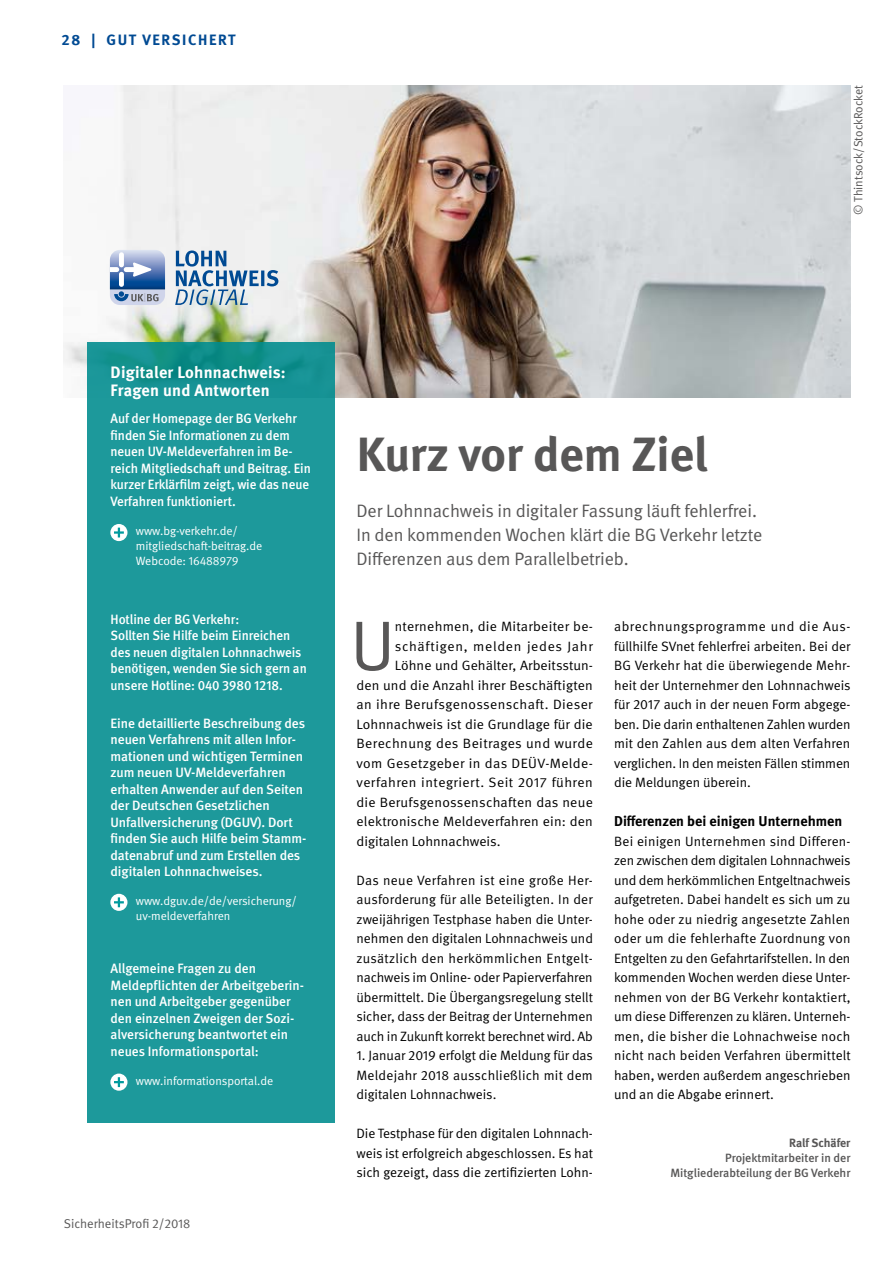
<style>
.page{position:relative;width:893px;height:1263px;background:#fff}
.page>*{position:absolute;margin:0;border:0;box-sizing:border-box;transform-origin:0 0}
.t1{font:70.35px "DGUV Meta";color:#585757}
.t2{font:700 48px "DGUV Meta";color:#585757}
.t3{font:18px/24px "DGUV Meta";letter-spacing:-.005em;color:#585757}
.t4{font:700 16.5px/18px "DGUV Meta";letter-spacing:.015em;color:#fff}
.t5{font:700 15px "DGUV Meta";letter-spacing:.11em;color:#004a93}
.t6{font:700 14.25px "DGUV Meta";color:#000}
.t7{font:13.5px/19.5px "DGUV Meta";letter-spacing:.01em;color:#000;text-align:justify}
.t8{font:500 13.5px/16.5px "DGUV Meta";letter-spacing:-.005em;color:#fff}
.t9{font:13.5px "DGUV Meta";letter-spacing:.01em;color:#000;scale:1.04 1}
.t10{font:13.5px "DGUV Meta";letter-spacing:.03em;color:#000;scale:1.04 1}
.t11{font:13.5px "DGUV Meta";letter-spacing:.035em;color:#000;scale:1.04 1}
.t12{font:13.5px "DGUV Meta";letter-spacing:.05em;color:#000;scale:1.04 1}
.t13{font:12.75px "DGUV Meta";color:#585757}
.t14{font:12px/15px "DGUV Meta";letter-spacing:-.005em;color:#fff}
.t15{font:500 12px/15px "DGUV Meta";color:#585757;text-align:right}
.t16{font:12px "DGUV Meta";color:#585757}
.t17{font:700 12px "DGUV Meta";letter-spacing:-.005em;color:#585757}
</style>
<div class="page">
<img style="left:64px;top:85px;width:786px;height:312px">
<div style="left:87px;top:342px;width:248px;height:780px;background:#1d999b"></div>
<svg style="left:110px;top:524px;width:17px;height:17px"></svg>
<svg style="left:114px;top:528px;width:10px;height:9px"></svg>
<div style="left:110px;top:894px;width:17px;height:17px;background:#fff;border-radius:50%"></div>
<svg style="left:114px;top:897px;width:10px;height:10px"></svg>
<div style="left:110px;top:1073px;width:17px;height:18px;background:#fff;border-radius:50%"></div>
<svg style="left:114px;top:1077px;width:10px;height:10px"></svg>
<img style="left:110px;top:250px;width:55px;height:2px">
<svg style="left:110px;top:252px;width:55px;height:53px;background:#87a0c6"></svg>
<svg style="left:175px;top:250px;width:103px;height:55px"></svg>
<p class="t5" style="left:62px;top:31px;width:175px">28 | GUT VERSICHERT</p>
<p class="t16" style="left:851px;top:215px;width:131px;rotate:-90deg">© Thintsock/StockRocket</p>
<p class="t4" style="left:111px;top:364px;width:177px">Digitaler Lohnnachweis:<br>Fragen und Antworten</p>
<p class="t8" style="left:111px;top:411px;width:202px">Auf der Homepage der BG Verkehr finden Sie Informationen zu dem neuen UV-Meldeverfahren im Be&shy;reich Mitgliedschaft und Beitrag. Ein kurzer Erklärfilm zeigt, wie das neue<br>Verfahren funktioniert.</p>
<p class="t14" style="left:136px;top:524px;width:128px">www.bg-verkehr.de/ mitgliedschaft-beitrag.de<br>Webcode: 16488979</p>
<p class="t8" style="left:111px;top:611px;width:198px">Hotline der BG Verkehr:<br>Sollten Sie Hilfe beim Einreichen des neuen digitalen Lohnnachweis benötigen, wenden Sie sich gern an unsere Hotline: 040 3980 1218.</p>
<p class="t8" style="left:111px;top:715px;width:197px">Eine detaillierte Beschreibung des neuen Verfahrens mit allen Infor&shy;mationen und wichtigen Terminen zum neuen UV-Meldeverfahren erhalten Anwender auf den Seiten der Deutschen Gesetzlichen<br>Unfallversicherung (DGUV). Dort finden Sie auch Hilfe beim Stamm&shy;datenabruf und zum Erstellen des digitalen Lohnnachweises.</p>
<p class="t14" style="left:136px;top:894px;width:162px">www.dguv.de/de/versicherung/ uv-meldeverfahren</p>
<p class="t8" style="left:111px;top:960px;width:195px">Allgemeine Fragen zu den<br>Meldepflichten der Arbeitgeberin&shy;nen und Arbeitgeber gegenüber den einzelnen Zweigen der Sozi&shy;alversicherung beantwortet ein neues Informationsportal:</p>
<p class="t14" style="left:136px;top:1073px;width:139px">www.informationsportal.de</p>
<p class="t13" style="left:64px;top:1216px;width:128px">SicherheitsProfi 2/2018</p>
<h2 class="t2" style="left:357px;top:426px;width:352px">Kurz vor dem Ziel</h2>
<h3 class="t3" style="left:356px;top:500px;width:407px">Der Lohnnachweis in digitaler Fassung läuft fehlerfrei.<br>In den kommenden Wochen klärt die BG Verkehr letzte<br>Differenzen aus dem Parallelbetrieb.</h3>
<h1 class="t1" style="left:350px;top:605px;width:46px">U</h1>
<p class="t7" style="left:395px;top:617px;width:199px">nternehmen, die Mitarbeiter be-</p>
<p class="t12" style="left:395px;top:638px;width:192px">schäftigen, melden jedes Jahr</p>
<p class="t9" style="left:395px;top:658px;width:192px">Löhne und Gehälter, Arbeitsstun-</p>
<p class="t9" style="left:356px;top:677px;width:229px">den und die Anzahl ihrer Beschäftigten</p>
<p class="t10" style="left:356px;top:697px;width:229px">an ihre Berufsgenossenschaft. Dieser</p>
<p class="t9" style="left:356px;top:716px;width:229px">Lohnnachweis ist die Grundlage für die</p>
<p class="t10" style="left:356px;top:736px;width:229px">Berechnung des Beitrages und wurde</p>
<p class="t9" style="left:356px;top:755px;width:229px">vom Gesetzgeber in das DEÜV-Melde-</p>
<p class="t11" style="left:356px;top:775px;width:229px">verfahren integriert. Seit 2017 führen</p>
<p class="t9" style="left:356px;top:794px;width:229px">die Berufsgenossenschaften das neue</p>
<p class="t9" style="left:356px;top:814px;width:229px">elektronische Meldeverfahren ein: den</p>
<p class="t9" style="left:356px;top:833px;width:140px">digitalen Lohnnachweis.</p>
<p class="t7" style="left:356px;top:870px;width:238px">Das neue Verfahren ist eine große Her&shy;ausforderung für alle Beteiligten. In der zweijährigen Testphase haben die Unter&shy;nehmen den digitalen Lohnnachweis und zusätzlich den herkömmlichen Entgelt&shy;nachweis im Online- oder Papierverfahren übermittelt. Die Übergangsregelung stellt sicher, dass der Beitrag der Unternehmen auch in Zukunft korrekt berechnet wird. Ab</p>
<p class="t7" style="left:356px;top:1046px;width:238px">1. Januar 2019 erfolgt die Meldung für das Meldejahr 2018 ausschließlich mit dem digitalen Lohnnachweis.</p>
<p class="t7" style="left:356px;top:1124px;width:238px">Die Testphase für den digitalen Lohnnach&shy;weis ist erfolgreich abgeschlossen. Es hat sich gezeigt, dass die zertifizierten Lohn-</p>
<p class="t7" style="left:614px;top:617px;width:238px">abrechnungsprogramme und die Aus&shy;füllhilfe SVnet fehlerfrei arbeiten. Bei der BG Verkehr hat die überwiegende Mehr&shy;heit der Unternehmer den Lohnnachweis für 2017 auch in der neuen Form abgege&shy;ben. Die darin enthaltenen Zahlen wurden mit den Zahlen aus dem alten Verfahren verglichen. In den meisten Fällen stimmen die Meldungen überein.</p>
<p class="t6" style="left:614px;top:813px;width:230px">Differenzen bei einigen Unternehmen</p>
<p class="t7" style="left:614px;top:831px;width:238px">Bei einigen Unternehmen sind Differen&shy;zen zwischen dem digitalen Lohnnachweis und dem herkömmlichen Entgeltnachweis aufgetreten. Dabei handelt es sich um zu hohe oder zu niedrig angesetzte Zahlen oder um die fehlerhafte Zuordnung von Entgelten zu den Gefahrtarifstellen. In den kommenden Wochen werden diese Unter&shy;nehmen von der BG Verkehr kontaktiert, um diese Differenzen zu klären. Unterneh&shy;men, die bisher die Lohnachweise noch nicht nach beiden Verfahren übermittelt haben, werden außerdem angeschrieben und an die Abgabe erinnert.</p>
<p class="t17" style="left:789px;top:1135px;width:63px">Ralf Schäfer</p>
<p class="t15" style="left:670px;top:1150px;width:182px">Projektmitarbeiter in der<br>Mitgliederabteilung der BG Verkehr</p>
</div>
